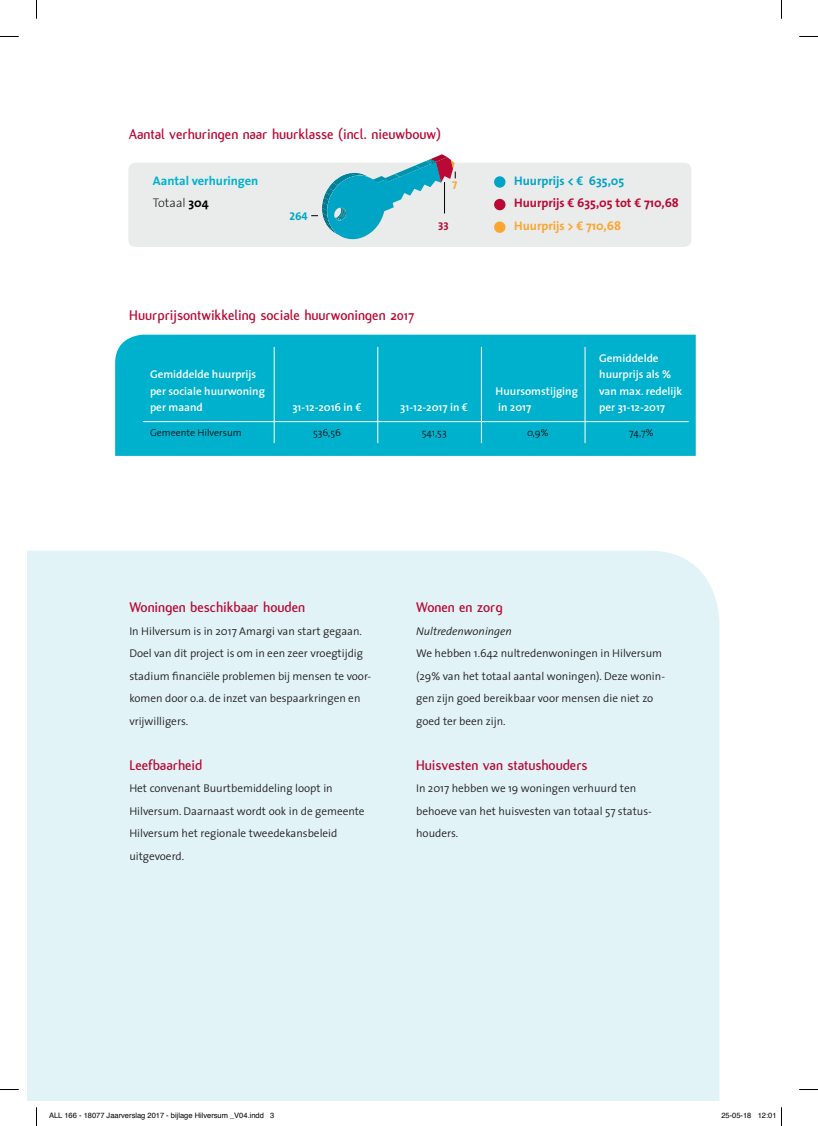
<style>
.page{position:relative;width:818px;height:1126px;background:#fff}
.page>*{position:absolute;margin:0;border:0;box-sizing:border-box;transform-origin:0 0}
.t1{font:700 15px "Flux";color:#ba0934}
.t2{font:700 12.5px/22.5px "The Sans";color:#00b1cd}
.t3{font:700 12.5px "The Sans";color:#ba0934}
.t4{font:700 12.5px "The Sans";color:#00a4c4}
.t5{font:700 12.5px "The Sans";color:#faa631}
.t6{font:300 11.25px/22.5px "The Sans";color:#231f20}
.t7{font:600 11.25px/16.2px "The Sans";color:#fff}
.t8{font:italic 300 11.25px "The Sans";color:#231f20}
.t9{font:11.25px "The Sans Bold Caps";color:#00a4c4}
.t10{font:11.25px "The Sans Bold Caps";color:#ba0934}
.t11{font:11.25px "The Sans Bold Caps";color:#faa631}
.t12{font:300 10px "The Sans";color:#000}
.t13{font:7.5px "Helvetica";color:#000}
.s1{font-weight:200;color:#000}
.s2{color:#000}
</style>
<div class="page">
<div style="left:27px;top:550px;width:692px;height:549px;background:#e1f3f7"></div>
<div style="left:128px;top:163px;width:563px;height:84px;background:#e5e6e6;border-radius:7px"></div>
<svg style="left:493px;top:176px;width:12px;height:12px"></svg>
<div style="left:493px;top:199px;width:12px;height:11px;background:#ba0934;border-radius:50%"></div>
<svg style="left:493px;top:221px;width:12px;height:12px"></svg>
<div style="left:115px;top:334px;width:580px;height:122px;background:#00b1cd"></div>
<hr style="left:143px;top:421px;width:131px;height:1px;background:#fff">
<hr style="left:274px;top:421px;width:103px;height:1px;background:#fff">
<hr style="left:377px;top:421px;width:104px;height:1px;background:#fff">
<hr style="left:481px;top:421px;width:103px;height:1px;background:#fff">
<hr style="left:584px;top:421px;width:104px;height:1px;background:#fff">
<hr style="left:274px;top:347px;width:1px;height:74px;background:#fff">
<hr style="left:377px;top:347px;width:1px;height:74px;background:#fff">
<hr style="left:481px;top:347px;width:1px;height:74px;background:#fff">
<hr style="left:584px;top:347px;width:1px;height:74px;background:#fff">
<svg style="left:274px;top:422px;width:1px;height:21px"></svg>
<svg style="left:377px;top:422px;width:1px;height:21px"></svg>
<svg style="left:481px;top:422px;width:1px;height:21px"></svg>
<svg style="left:584px;top:422px;width:1px;height:21px"></svg>
<svg style="left:311px;top:154px;width:145px;height:86px"></svg>
<svg style="left:0;top:36px;width:19px;height:1px"></svg>
<svg style="left:799px;top:36px;width:18px;height:1px"></svg>
<svg style="left:0;top:1089px;width:19px;height:1px"></svg>
<svg style="left:799px;top:1089px;width:18px;height:1px"></svg>
<svg style="left:36px;top:0;width:1px;height:19px"></svg>
<svg style="left:36px;top:1107px;width:1px;height:18px"></svg>
<h1 class="t1" style="left:129px;top:126px;width:314px">Aantal verhuringen naar huurklasse (incl. nieuwbouw)</h1>
<p class="t2" style="left:153px;top:169px;width:107px">Aantal verhuringen<br><span class="s1">Totaal</span> <span class="s2">304</span></p>
<p class="t4" style="left:514px;top:170px;width:112px">Huurprijs &lt; € 635,05</p>
<p class="t11" style="left:452px;top:175px;width:7px">7</p>
<p class="t3" style="left:514px;top:192px;width:166px">Huurprijs € 635,05 tot € 710,68</p>
<p class="t5" style="left:514px;top:215px;width:108px">Huurprijs &gt; € 710,68</p>
<p class="t9" style="left:289px;top:207px;width:20px">264</p>
<p class="t10" style="left:438px;top:216px;width:12px">33</p>
<h1 class="t1" style="left:129px;top:306px;width:286px">Huurprijsontwikkeling sociale huurwoningen 2017</h1>
<p class="t7" style="left:150px;top:366px;width:116px">Gemiddelde huurprijs per sociale huurwoning per maand</p>
<p class="t7" style="left:292px;top:398px;width:71px">31-12-2016 in €</p>
<p class="t7" style="left:400px;top:398px;width:69px">31-12-2017 in €</p>
<p class="t7" style="left:495px;top:382px;width:84px">Huursomstijging in 2017</p>
<p class="t7" style="left:599px;top:350px;width:84px">Gemiddelde huurprijs als % van max. redelijk per 31-12-2017</p>
<p class="t12" style="left:150px;top:424px;width:93px">Gemeente Hilversum</p>
<p class="t12" style="left:313px;top:424px;width:29px">536,56</p>
<p class="t12" style="left:421px;top:424px;width:26px">541,53</p>
<p class="t12" style="left:526px;top:424px;width:23px">0,9%</p>
<p class="t12" style="left:628px;top:424px;width:26px">74,7%</p>
<h1 class="t1" style="left:129px;top:599px;width:177px">Woningen beschikbaar houden</h1>
<p class="t6" style="left:129px;top:619px;width:243px">In Hilversum is in 2017 Amargi van start gegaan.<br>Doel van dit project is om in een zeer vroegtijdig stadium financiële problemen bij mensen te voor&shy;komen door o.a. de inzet van bespaarkringen en vrijwilligers.</p>
<h1 class="t1" style="left:129px;top:756px;width:74px">Leefbaarheid</h1>
<p class="t6" style="left:129px;top:776px;width:237px">Het convenant Buurtbemiddeling loopt in Hilversum. Daarnaast wordt ook in de gemeente Hilversum het regionale tweedekansbeleid uitgevoerd.</p>
<h1 class="t1" style="left:416px;top:599px;width:88px">Wonen en zorg</h1>
<p class="t8" style="left:416px;top:621px;width:97px">Nultredenwoningen</p>
<p class="t6" style="left:416px;top:641px;width:250px">We hebben 1.642 nultredenwoningen in Hilversum (29% van het totaal aantal woningen). Deze wonin&shy;gen zijn goed bereikbaar voor mensen die niet zo goed ter been zijn.</p>
<h1 class="t1" style="left:416px;top:756px;width:173px">Huisvesten van statushouders</h1>
<p class="t6" style="left:416px;top:776px;width:237px">In 2017 hebben we 19 woningen verhuurd ten behoeve van het huisvesten van totaal 57 status&shy;houders.</p>
<p class="t13" style="left:49px;top:1109px;width:227px">ALL 166 - 18077 Jaarverslag 2017 - bijlage Hilversum _V04.indd 3</p>
<p class="t13" style="left:721px;top:1109px;width:57px">25-05-18 12:01</p>
</div>
